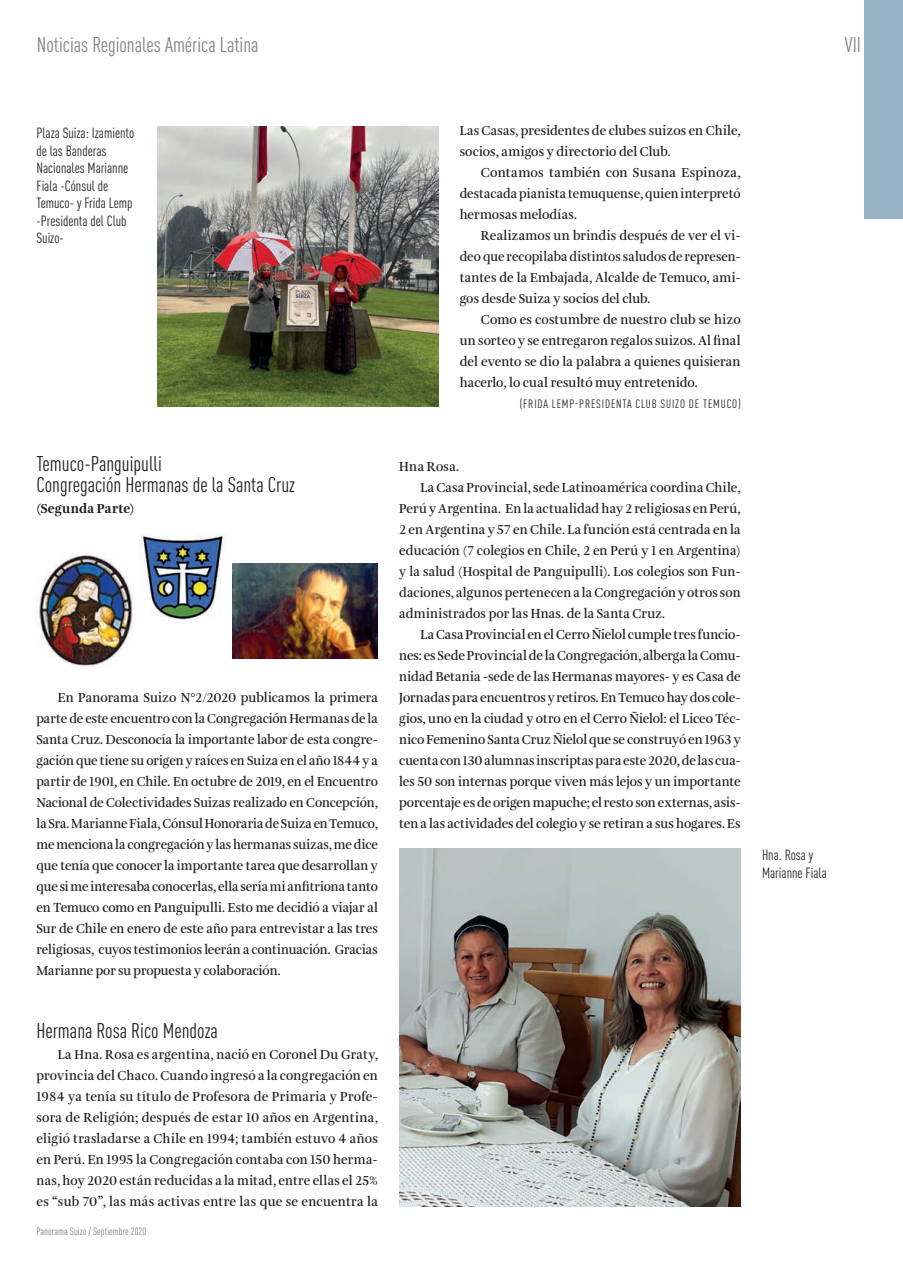
<style>
.page{position:relative;width:903px;height:1274px;background:#fff}
.page>*{position:absolute;margin:0;border:0;box-sizing:border-box;transform-origin:0 0}
.t1{font:condensed 21px/21px "DINOT";color:#231f20}
.t2{font:condensed 21px "DINOT";color:#808285}
.t3{font:condensed 14.7px/17.5px "DINOT";color:#231f20}
.t4{font:600 13.5px/21px "Amalia Pro";color:#231f20;text-align:justify;scale:.95 1}
.t5{font:600 13.5px/21px "Amalia Pro";color:#231f20;text-align:justify;scale:.96 1}
.t6{font:600 13.5px "Amalia Pro";color:#231f20;scale:.94 1}
.t7{font:600 13.5px/21px "Amalia Pro";color:#231f20;text-align:justify}
.t8{font:900 13.5px "Amalia Pro";letter-spacing:.02em;color:#231f20;scale:.95 1}
.t9{font:condensed 12px "DINOT";letter-spacing:.07em;color:#231f20}
.t10{font:condensed 10.5px "DINOT";color:#808285}
</style>
<div class="page">
<div style="left:863px;top:0;width:40px;height:219px;background:#99b3c6"></div>
<img style="left:157px;top:127px;width:281px;height:279px">
<img style="left:141px;top:535px;width:84px;height:84px">
<img style="left:37px;top:553px;width:97px;height:115px">
<img style="left:233px;top:563px;width:145px;height:95px">
<img style="left:399px;top:849px;width:341px;height:357px">
<h1 class="t2" style="left:37px;top:33px;width:223px">Noticias Regionales América Latina</h1>
<h1 class="t2" style="left:845px;top:33px;width:18px">VII</h1>
<p class="t3" style="left:36px;top:124px;width:99px">Plaza Suiza: Izamiento de las Banderas<br>Nacionales Marianne<br>Fiala -Cónsul de<br>Temuco- y Frida Lemp -Presidenta del Club<br>Suizo-</p>
<h1 class="t1" style="left:36px;top:453px;width:260px">Temuco-Panguipulli<br>Congregación Hermanas de la Santa Cruz</h1>
<p class="t8" style="left:36px;top:500px;width:105px">(Segunda Parte)</p>
<p class="t5" style="left:36px;top:687px;width:357px;text-indent:21px">En Panorama Suizo N°2/2020 publicamos la primera parte de este encuentro con la Congregación Hermanas de la Santa Cruz. Desconocía la importante labor de esta congre&shy;gación que tiene su origen y raíces en Suiza en el año 1844 y a partir de 1901, en Chile. En octubre de 2019, en el Encuentro Nacional de Colectividades Suizas realizado en Concepción, la Sra. Marianne Fiala, Cónsul Honoraria de Suiza en Temuco, me menciona la congregación y las hermanas suizas, me dice que tenía que conocer la importante tarea que desarrollan y que si me interesaba conocerlas, ella sería mi anfitriona tanto en Temuco como en Panguipulli. Esto me decidió a viajar al Sur de Chile en enero de este año para entrevistar a las tres religiosas, cuyos testimonios leerán a continuación. Gracias Marianne por su propuesta y colaboración.</p>
<h1 class="t1" style="left:36px;top:1020px;width:183px">Hermana Rosa Rico Mendoza</h1>
<p class="t4" style="left:36px;top:1044px;width:361px;text-indent:21px">La Hna. Rosa es argentina, nació en Coronel Du Graty, provincia del Chaco. Cuando ingresó a la congregación en 1984 ya tenía su título de Profesora de Primaria y Profe&shy;sora de Religión; después de estar 10 años en Argentina, eligió trasladarse a Chile en 1994; también estuvo 4 años en Perú. En 1995 la Congregación contaba con 150 herma&shy;nas, hoy 2020 están reducidas a la mitad, entre ellas el 25% es “sub 70”, las más activas entre las que se encuentra la</p>
<p class="t10" style="left:36px;top:1225px;width:111px">Panorama Suizo / Septiembre 2020</p>
<p class="t4" style="left:459px;top:120px;width:297px">Las Casas, presidentes de clubes suizos en Chile, socios, amigos y directorio del Club.</p>
<p class="t7" style="left:459px;top:162px;width:282px;text-indent:21px">Contamos también con Susana Espinoza, destacada pianista temuquense, quien interpretó hermosas melodías.</p>
<p class="t5" style="left:459px;top:225px;width:294px;text-indent:21px">Realizamos un brindis después de ver el vi&shy;deo que recopilaba distintos saludos de represen&shy;tantes de la Embajada, Alcalde de Temuco, ami&shy;gos desde Suiza y socios del club.</p>
<p class="t5" style="left:459px;top:309px;width:294px;text-indent:21px">Como es costumbre de nuestro club se hizo un sorteo y se entregaron regalos suizos. Al final del evento se dio la palabra a quienes quisieran hacerlo, lo cual resultó muy entretenido.</p>
<p class="t9" style="left:519px;top:397px;width:222px">(FRIDA LEMP-PRESIDENTA CLUB SUIZO DE TEMUCO)</p>
<p class="t4" style="left:399px;top:456px;width:65px">Hna Rosa.</p>
<p class="t4" style="left:420px;top:477px;width:338px">La Casa Provincial, sede Latinoamérica coordina Chile,</p>
<p class="t4" style="left:399px;top:498px;width:361px">Perú y Argentina. En la actualidad hay 2 religiosas en Perú,</p>
<p class="t4" style="left:399px;top:519px;width:361px">2 en Argentina y 57 en Chile. La función está centrada en la</p>
<p class="t4" style="left:399px;top:540px;width:361px">educación (7 colegios en Chile, 2 en Perú y 1 en Argentina)</p>
<p class="t4" style="left:399px;top:561px;width:361px">y la salud (Hospital de Panguipulli). Los colegios son Fun-</p>
<p class="t6" style="left:399px;top:584px;width:365px">daciones, algunos pertenecen a la Congregación y otros son</p>
<p class="t4" style="left:399px;top:603px;width:281px">administrados por las Hnas. de la Santa Cruz.</p>
<p class="t4" style="left:420px;top:624px;width:338px">La Casa Provincial en el Cerro Ñielol cumple tres funcio-</p>
<p class="t4" style="left:399px;top:645px;width:361px">nes: es Sede Provincial de la Congregación, alberga la Comu-</p>
<p class="t4" style="left:399px;top:666px;width:361px">nidad Betania -sede de las Hermanas mayores- y es Casa de</p>
<p class="t4" style="left:399px;top:687px;width:361px">Jornadas para encuentros y retiros. En Temuco hay dos cole-</p>
<p class="t4" style="left:399px;top:708px;width:361px">gios, uno en la ciudad y otro en el Cerro Ñielol: el Liceo Téc-</p>
<p class="t4" style="left:399px;top:729px;width:361px">nico Femenino Santa Cruz Ñielol que se construyó en 1963 y</p>
<p class="t6" style="left:399px;top:752px;width:365px">cuenta con 130 alumnas inscriptas para este 2020, de las cua-</p>
<p class="t4" style="left:399px;top:771px;width:361px">les 50 son internas porque viven más lejos y un importante</p>
<p class="t4" style="left:399px;top:792px;width:361px">porcentaje es de origen mapuche; el resto son externas, asis-</p>
<p class="t4" style="left:399px;top:813px;width:361px">ten a las actividades del colegio y se retiran a sus hogares. Es</p>
<p class="t3" style="left:762px;top:846px;width:66px">Hna. Rosa y<br>Marianne Fiala</p>
</div>
